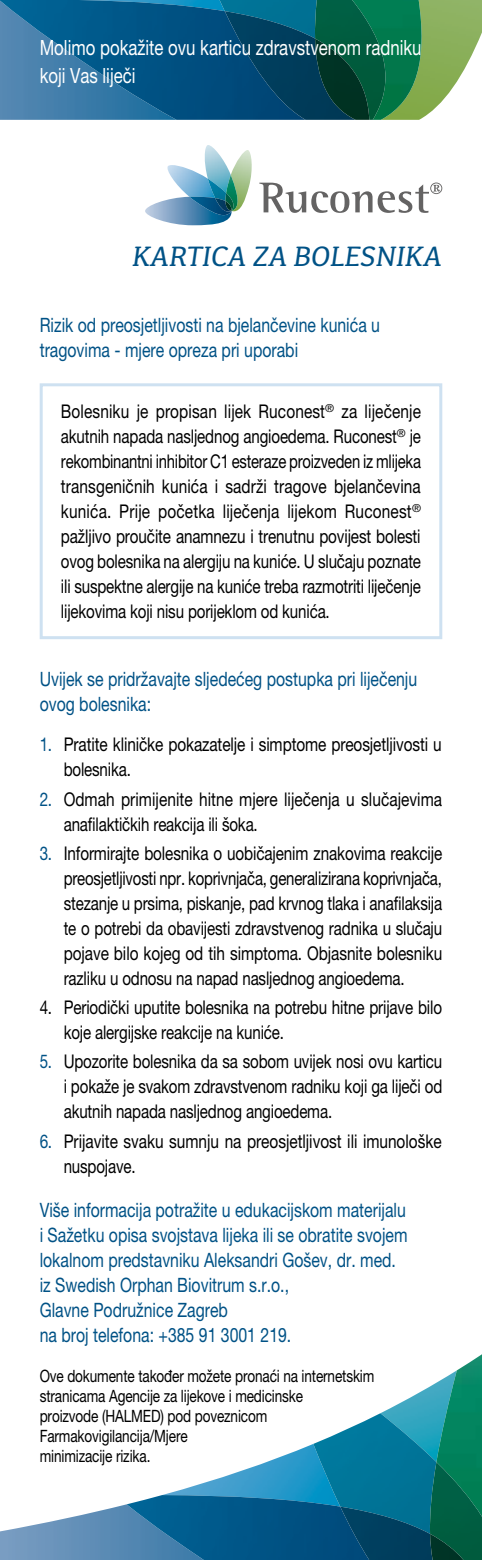
<style>
.page{position:relative;width:482px;height:1560px;background:#fff}
.page>*{position:absolute;margin:0;border:0;box-sizing:border-box;transform-origin:0 0}
.t1{font:italic 29px "Kefa II Pro";color:#005286}
.t2{font:21px/28px "Helvetica Neue X";color:#fff;scale:.8 1}
.t3{font:19.8px/25px "Helvetica Neue X";color:#005286;scale:.8 1}
.t4{font:18.8px/25px "Helvetica Neue X";letter-spacing:-.01em;color:#000;scale:.82 1}
.t5{font:18.8px/25px "Helvetica Neue X";letter-spacing:-.01em;color:#000;scale:.81 1}
.t6{font:18.8px/25px "Helvetica Neue X";letter-spacing:-.01em;color:#000;scale:.8 1}
.t7{font:17px/20px "Helvetica Neue X";letter-spacing:-.01em;color:#000;scale:.8 1}
.s1{color:#005286}
</style>
<div class="page">
<img style="left:427px;top:0;width:55px;height:115px">
<img style="left:396px;top:0;width:31px;height:120px">
<img style="left:305px;top:0;width:10px;height:11px">
<img style="left:315px;top:0;width:81px;height:120px">
<img style="left:0;top:0;width:305px;height:120px">
<img style="left:225px;top:11px;width:131px;height:109px">
<img style="left:315px;top:39px;width:54px;height:81px">
<svg style="left:259px;top:183px;width:113px;height:30px"></svg>
<svg style="left:378px;top:182px;width:64px;height:31px"></svg>
<img style="left:231px;top:150px;width:21px;height:57px">
<img style="left:204px;top:145px;width:27px;height:34px">
<img style="left:226px;top:175px;width:15px;height:36px">
<img style="left:167px;top:165px;width:48px;height:32px">
<img style="left:208px;top:179px;width:18px;height:18px">
<img style="left:225px;top:193px;width:10px;height:18px">
<img style="left:145px;top:197px;width:86px;height:28px">
<img style="left:189px;top:197px;width:43px;height:18px">
<img style="left:215px;top:198px;width:17px;height:13px">
<svg style="left:225px;top:201px;width:7px;height:10px"></svg>
<div style="left:40px;top:383px;width:402px;height:256px;border:3px solid #cee1f1"></div>
<img style="left:383px;top:1383px;width:53px;height:29px">
<img style="left:436px;top:1354px;width:46px;height:107px">
<img style="left:166px;top:1444px;width:147px;height:50px">
<img style="left:313px;top:1412px;width:123px;height:94px">
<img style="left:429px;top:1461px;width:53px;height:98px">
<img style="left:0;top:1504px;width:127px;height:55px">
<img style="left:127px;top:1494px;width:242px;height:65px">
<img style="left:340px;top:1506px;width:93px;height:53px">
<img style="left:430px;top:1533px;width:33px;height:26px">
<p class="t2" style="left:40px;top:33px;width:479px">Molimo pokažite ovu karticu zdravstvenom radniku koji Vas liječi</p>
<h1 class="t1" style="left:132px;top:239px;width:311px">KARTICA ZA BOLESNIKA</h1>
<p class="t3" style="left:40px;top:312px;width:427px">Rizik od preosjetljivosti na bjelančevine kunića u tragovima - mjere opreza pri uporabi</p>
<p class="t4" style="left:61px;top:398px;width:441px;text-align:justify">Bolesniku je propisan lijek Ruconest<sup>®</sup> za liječenje akutnih napada nasljednog angioedema. Ruconest<sup>®</sup> je rekombinantni inhibitor C1 esteraze proizveden iz mlijeka transgeničnih kunića i sadrži tragove bjelančevina kunića. Prije početka liječenja lijekom Ruconest<sup>® </sup>pažljivo proučite anamnezu i trenutnu povijest bolesti ovog bolesnika na alergiju na kuniće. U slučaju poznate ili suspektne alergije na kuniće treba razmotriti liječenje lijekovima koji nisu porijeklom od kunića.</p>
<p class="t3" style="left:40px;top:666px;width:473px">Uvijek se pridržavajte sljedećeg postupka pri liječenju ovog bolesnika:</p>
<p class="t5" style="left:64px;top:732px;width:468px;text-indent:-24px"><span class="s1">1.</span> Pratite kliničke pokazatelje i simptome preosjetljivosti u bolesnika.</p>
<p class="t4" style="left:64px;top:786px;width:463px;text-indent:-24px"><span class="s1">2.</span> Odmah primijenite hitne mjere liječenja u slučajevima anafilaktičkih reakcija ili šoka.</p>
<p class="t5" style="left:64px;top:840px;width:469px;text-align:justify;text-indent:-24px"><span class="s1">3.</span> Informirajte bolesnika o uobičajenim znakovima reakcije preosjetljivosti npr. koprivnjača, generalizirana koprivnjača, stezanje u prsima, piskanje, pad krvnog tlaka i anafilaksija te o potrebi da obavijesti zdravstvenog radnika u slučaju pojave bilo kojeg od tih simptoma. Objasnite bolesniku razliku u odnosu na napad nasljednog angioedema.</p>
<p class="t6" style="left:64px;top:994px;width:474px;text-indent:-24px">4. Periodički uputite bolesnika na potrebu hitne prijave bilo koje alergijske reakcije na kuniće.</p>
<p class="t6" style="left:64px;top:1048px;width:475px;text-align:justify;text-indent:-24px"><span class="s1">5.</span> Upozorite bolesnika da sa sobom uvijek nosi ovu karticu i pokaže je svakom zdravstvenom radniku koji ga liječi od akutnih napada nasljednog angioedema.</p>
<p class="t4" style="left:64px;top:1127px;width:462px;text-indent:-24px"><span class="s1">6.</span> Prijavite svaku sumnju na preosjetljivost ili imunološke nuspojave.</p>
<p class="t3" style="left:40px;top:1196px;width:461px">Više informacija potražite u edukacijskom materijalu i Sažetku opisa svojstava lijeka ili se obratite svojem lokalnom predstavniku Aleksandri Gošev, dr. med. iz Swedish Orphan Biovitrum s.r.o.,<br>Glavne Podružnice Zagreb<br>na broj telefona: +385 91 3001 219.</p>
<p class="t7" style="left:40px;top:1365px;width:420px">Ove dokumente također možete pronaći na internetskim stranicama Agencije za lijekove i medicinske<br>proizvode (HALMED) pod poveznicom Farmakovigilancija/Mjere<br>minimizacije rizika.</p>
</div>
